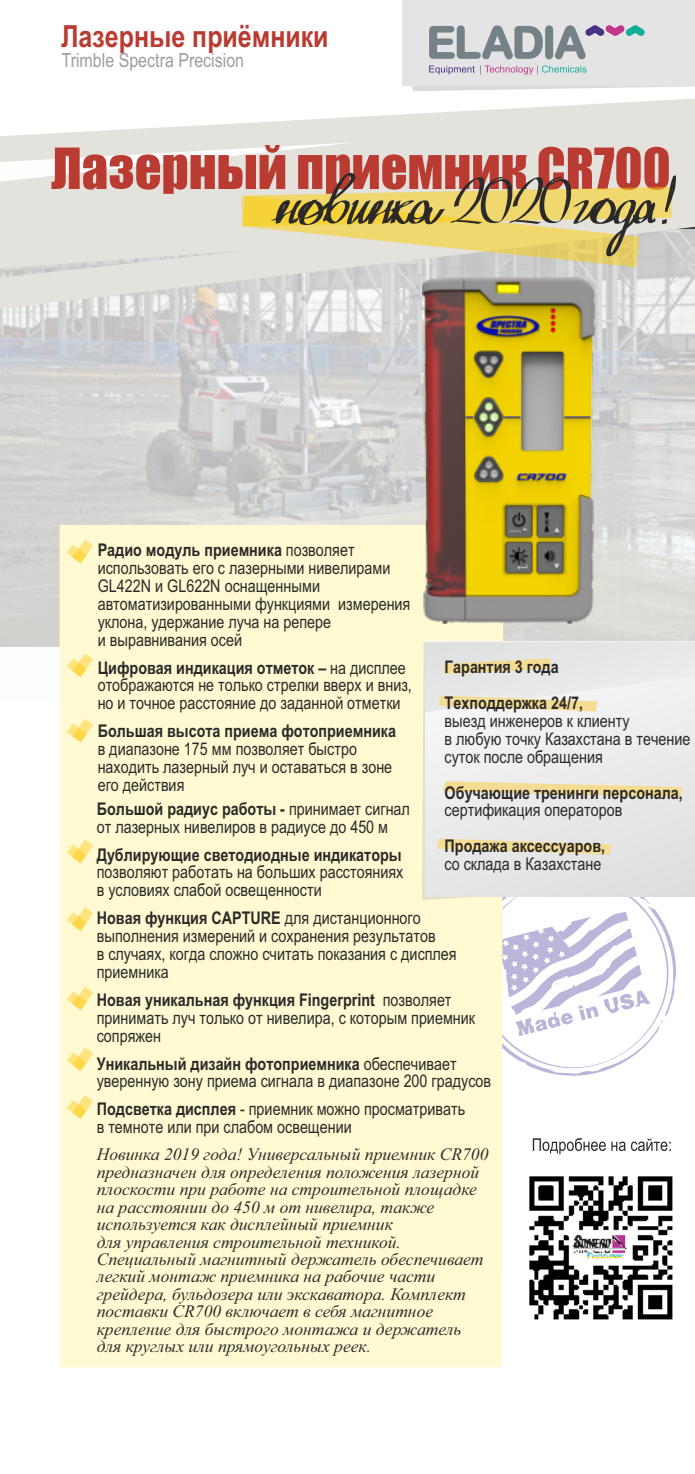
<style>
.page{position:relative;width:695px;height:1474px;background:#fff}
.page>*{position:absolute;margin:0;border:0;box-sizing:border-box;transform-origin:0 0}
.t1{font:52.32px "Impact";color:#b93b31}
.t2{font:700 30.45px "Arial Narrow";color:#b93b31}
.t3{font:19.43px "Arial Narrow";color:#9d9e9e}
.t4{font:17.5px/17.8px "Arial Narrow";color:#2b2a29}
.t5{font:italic 17.5px/17.5px "Times New Roman";color:#2b2a29}
.t6{font:700 17.5px/36.1px "Arial Narrow";color:#2b2a29}
.s1{font-weight:700}
</style>
<div class="page">
<div style="left:0;top:229px;width:694px;height:471px;background:#fefefe;opacity:.71"></div>
<svg style="left:503px;top:896px;width:183px;height:180px"></svg>
<div style="left:60px;top:525px;width:443px;height:842px;background:#fffad1"></div>
<svg style="left:422px;top:641px;width:246px;height:259px"></svg>
<div style="left:425px;top:641px;width:269px;height:255px;background:#eaeaea"></div>
<svg style="left:0;top:269px;width:694px;height:40px;background:#dddcda"></svg>
<svg style="left:0;top:98px;width:694px;height:171px;fill:#e3e2dc"></svg>
<svg style="left:67px;top:540px;width:26px;height:23px"></svg>
<svg style="left:424px;top:641px;width:173px;height:71px"></svg>
<svg style="left:443px;top:781px;width:239px;height:16px"></svg>
<svg style="left:437px;top:838px;width:174px;height:16px"></svg>
<svg style="left:67px;top:653px;width:26px;height:24px"></svg>
<svg style="left:67px;top:719px;width:26px;height:23px"></svg>
<svg style="left:532px;top:1138px;width:73px;height:16px"></svg>
<svg style="left:611px;top:1138px;width:59px;height:13px"></svg>
<svg style="left:67px;top:839px;width:26px;height:24px"></svg>
<svg style="left:67px;top:907px;width:26px;height:23px"></svg>
<svg style="left:67px;top:986px;width:26px;height:24px"></svg>
<img style="left:422px;top:277px;width:172px;height:347px">
<svg style="left:67px;top:1047px;width:26px;height:24px"></svg>
<svg style="left:67px;top:1095px;width:26px;height:23px"></svg>
<svg style="left:0;top:142px;width:678px;height:131px;background:#dad4ba"></svg>
<div style="left:402px;top:0;width:292px;height:86px;background:#e4e4e4"></div>
<svg style="left:412px;top:25px;width:282px;height:66px"></svg>
<img style="left:529px;top:1176px;width:144px;height:144px">
<h2 class="t2" style="left:61px;top:25px;width:269px">Лазерные приёмники</h2>
<p class="t3" style="left:62px;top:53px;width:184px">Trimble Spectra Precision</p>
<h1 class="t1" style="left:51px;top:148px;width:621px">Лазерный приемник CR700</h1>
<p class="t4" style="left:98px;top:543px;width:314px"><span class="s1">Радио модуль приемника</span> позволяет использовать его с лазерными нивелирами GL422N и GL622N оснащенными автоматизированными функциями измерения уклона, удержание луча на репере<br>и выравнивания осей</p>
<p class="t4" style="left:98px;top:660px;width:316px"><span class="s1">Цифровая индикация отметок –</span> на дисплее отображаются не только стрелки вверх и вниз, но и точное расстояние до заданной отметки</p>
<p class="t6" style="left:98px;top:714px;width:300px">Большая высота приема фотоприемника</p>
<p class="t4" style="left:98px;top:741px;width:296px">в диапазоне 175 мм позволяет быстро находить лазерный луч и оставаться в зоне его действия</p>
<p class="t6" style="left:444px;top:650px;width:140px">Гарантия 3 года<br>Техподдержка 24/7,</p>
<p class="t4" style="left:444px;top:713px;width:247px">выезд инженеров к клиенту<br>в любую точку Казахстана в течение суток после обращения</p>
<p class="t6" style="left:444px;top:776px;width:240px">Обучающие тренинги персонала,</p>
<p class="t4" style="left:444px;top:803px;width:179px">сертификация операторов</p>
<p class="t6" style="left:444px;top:829px;width:162px">Продажа аксессуаров,</p>
<p class="t4" style="left:444px;top:856px;width:158px">со склада в Казахстане</p>
<p class="t4" style="left:97px;top:801px;width:314px"><span class="s1">Большой радиус работы -</span> принимает сигнал от лазерных нивелиров в радиусе до 450 м</p>
<p class="t6" style="left:97px;top:838px;width:306px">Дублирующие светодиодные индикаторы</p>
<p class="t4" style="left:97px;top:865px;width:308px">позволяют работать на больших расстояниях в условиях слабой освещенности</p>
<p class="t4" style="left:97px;top:910px;width:361px"><span class="s1">Новая функция CAPTURE</span> для дистанционного выполнения измерений и сохранения результатов<br>в случаях, когда сложно считать показания с дисплея приемника</p>
<p class="t4" style="left:97px;top:992px;width:380px"><span class="s1">Новая уникальная функция Fingerprint</span> позволяет принимать луч только от нивелира, с которым приемник сопряжен</p>
<p class="t4" style="left:97px;top:1056px;width:396px"><span class="s1">Уникальный дизайн фотоприемника</span> обеспечивает уверенную зону приема сигнала в диапазоне 200 градусов</p>
<p class="t4" style="left:97px;top:1101px;width:370px"><span class="s1">Подсветка дисплея</span> - приемник можно просматривать в темноте или при слабом освещении</p>
<p class="t5" style="left:97px;top:1147px;width:393px">Новинка 2019 года! Универсальный приемник CR700 предназначен для определения положения лазерной плоскости при работе на строительной площадке на расстоянии до 450 м от нивелира, также используется как дисплейный приемник<br>для управления строительной техникой.<br>Специальный магнитный держатель обеспечивает легкий монтаж приемника на рабочие части грейдера, бульдозера или экскаватора. Комплект поставки CR700 включает в себя магнитное крепление для быстрого монтажа и держатель для круглых или прямоугольных реек.</p>
</div>
